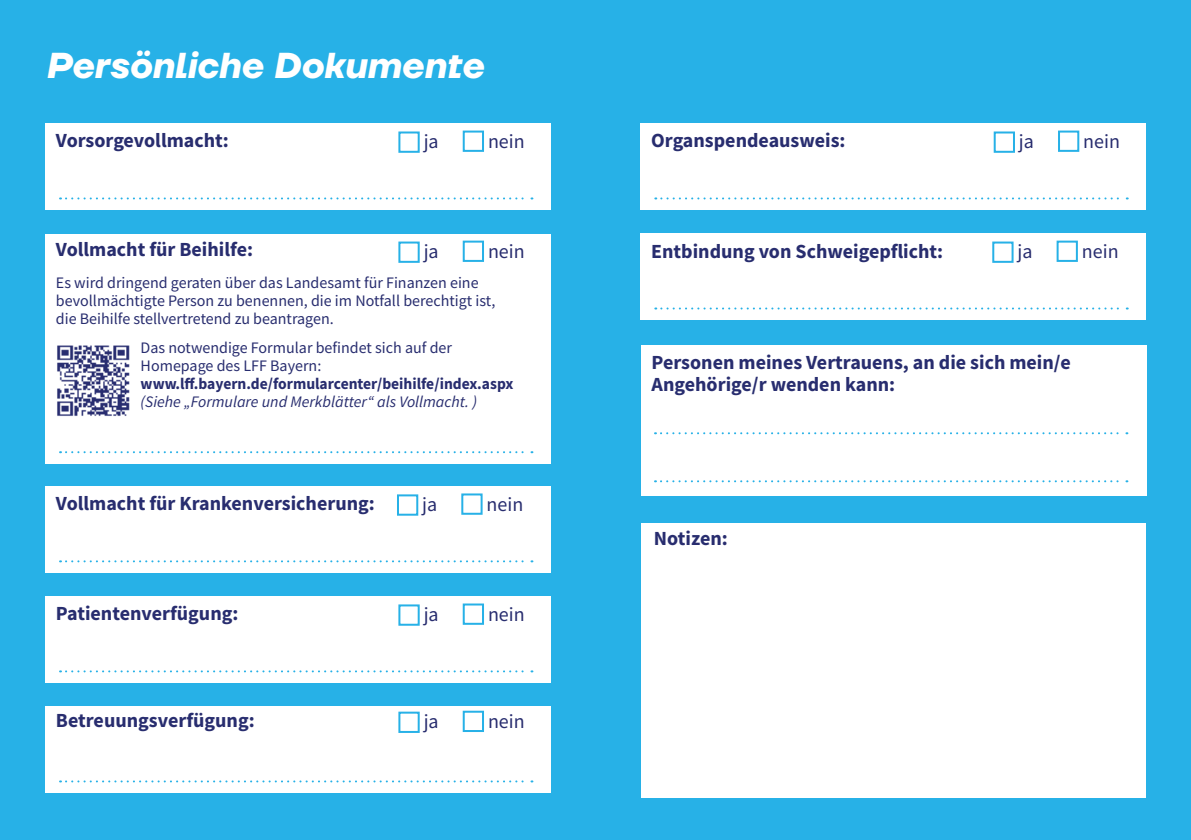
<style>
.page{position:relative;width:1191px;height:840px;background:#fff}
.page>*{position:absolute;margin:0;border:0;box-sizing:border-box;transform-origin:0 0}
.t1{font:italic 700 36px "TT Firs Neue";color:#fff}
.t2{font:700 20px/22px "Source Sans Pro";color:#282d6f}
.t3{font:20px "Source Sans Pro";color:#282d6f}
.t4{font:16px/18px "Source Sans Pro";color:#282d6f}
.t5{font:700 16px "Source Sans Pro";color:#282d6f}
.t6{font:italic 16px "Source Sans Pro";color:#282d6f}
</style>
<div class="page">
<div style="left:0;top:0;width:1191px;height:839px;background:#27b1e7"></div>
<div style="left:640px;top:522px;width:505px;height:274px;background:#fff"></div>
<div style="left:640px;top:124px;width:505px;height:86px;background:#fff"></div>
<svg style="left:655px;top:197px;width:472px;height:2px"></svg>
<div style="left:993px;top:131px;width:22px;height:22px;border:2px solid #27b1e7"></div>
<div style="left:1058px;top:130px;width:21px;height:22px;border:2px solid #27b1e7"></div>
<div style="left:641px;top:344px;width:505px;height:151px;background:#fff"></div>
<svg style="left:655px;top:432px;width:472px;height:2px"></svg>
<svg style="left:655px;top:480px;width:472px;height:2px"></svg>
<div style="left:45px;top:124px;width:505px;height:86px;background:#fff"></div>
<svg style="left:60px;top:197px;width:472px;height:2px"></svg>
<div style="left:398px;top:131px;width:22px;height:22px;border:2px solid #27b1e7"></div>
<div style="left:463px;top:130px;width:21px;height:22px;border:2px solid #27b1e7"></div>
<div style="left:45px;top:234px;width:505px;height:229px;background:#fff"></div>
<svg style="left:60px;top:451px;width:472px;height:2px"></svg>
<img style="left:57px;top:345px;width:72px;height:71px">
<div style="left:398px;top:241px;width:22px;height:22px;border:2px solid #27b1e7"></div>
<div style="left:463px;top:240px;width:21px;height:22px;border:2px solid #27b1e7"></div>
<div style="left:45px;top:486px;width:505px;height:86px;background:#fff"></div>
<svg style="left:60px;top:560px;width:472px;height:2px"></svg>
<div style="left:397px;top:494px;width:21px;height:21px;border:2px solid #27b1e7"></div>
<div style="left:461px;top:493px;width:21px;height:21px;border:2px solid #27b1e7"></div>
<div style="left:45px;top:596px;width:505px;height:86px;background:#fff"></div>
<svg style="left:60px;top:670px;width:472px;height:2px"></svg>
<div style="left:398px;top:604px;width:22px;height:21px;border:2px solid #27b1e7"></div>
<div style="left:463px;top:603px;width:21px;height:21px;border:2px solid #27b1e7"></div>
<div style="left:45px;top:706px;width:505px;height:86px;background:#fff"></div>
<svg style="left:60px;top:780px;width:472px;height:2px"></svg>
<div style="left:398px;top:711px;width:22px;height:21px;border:2px solid #27b1e7"></div>
<div style="left:463px;top:710px;width:21px;height:21px;border:2px solid #27b1e7"></div>
<div style="left:640px;top:234px;width:505px;height:86px;background:#fff"></div>
<svg style="left:655px;top:307px;width:472px;height:2px"></svg>
<div style="left:992px;top:241px;width:21px;height:22px;border:2px solid #27b1e7"></div>
<div style="left:1056px;top:240px;width:21px;height:22px;border:2px solid #27b1e7"></div>
<h1 class="t1" style="left:45px;top:40px;width:440px">Persönliche Dokumente</h1>
<p class="t2" style="left:56px;top:129px;width:174px">Vorsorgevollmacht:</p>
<p class="t3" style="left:424px;top:128px;width:17px">ja</p>
<p class="t3" style="left:488px;top:128px;width:38px">nein</p>
<p class="t2" style="left:56px;top:238px;width:199px">Vollmacht für Beihilfe:</p>
<p class="t3" style="left:424px;top:238px;width:17px">ja</p>
<p class="t3" style="left:488px;top:238px;width:38px">nein</p>
<p class="t4" style="left:56px;top:273px;width:441px">Es wird dringend geraten über das Landesamt für Finanzen eine bevollmächtigte Person zu benennen, die im Notfall berechtigt ist, die Beihilfe stellvertretend zu beantragen.</p>
<p class="t4" style="left:141px;top:338px;width:313px">Das notwendige Formular befindet sich auf der<br>Homepage des LFF Bayern:</p>
<p class="t5" style="left:141px;top:373px;width:374px">www.lff.bayern.de/formularcenter/beihilfe/index.aspx</p>
<p class="t6" style="left:141px;top:391px;width:338px">(Siehe „Formulare und Merkblätter“ als Vollmacht. )</p>
<p class="t2" style="left:56px;top:491px;width:320px">Vollmacht für Krankenversicherung:</p>
<p class="t3" style="left:422px;top:491px;width:17px">ja</p>
<p class="t3" style="left:486px;top:491px;width:38px">nein</p>
<p class="t2" style="left:56px;top:601px;width:184px">Patientenverfügung:</p>
<p class="t3" style="left:424px;top:601px;width:17px">ja</p>
<p class="t3" style="left:488px;top:601px;width:38px">nein</p>
<p class="t2" style="left:56px;top:709px;width:200px">Betreuungsverfügung:</p>
<p class="t3" style="left:424px;top:708px;width:17px">ja</p>
<p class="t3" style="left:488px;top:708px;width:38px">nein</p>
<p class="t2" style="left:651px;top:129px;width:196px">Organspendeausweis:</p>
<p class="t3" style="left:1019px;top:128px;width:17px">ja</p>
<p class="t3" style="left:1083px;top:128px;width:38px">nein</p>
<p class="t2" style="left:651px;top:239px;width:293px">Entbindung von Schweigepflicht:</p>
<p class="t3" style="left:1017px;top:238px;width:17px">ja</p>
<p class="t3" style="left:1081px;top:238px;width:38px">nein</p>
<p class="t2" style="left:651px;top:350px;width:420px">Personen meines Vertrauens, an die sich mein/e<br>Angehörige/r wenden kann:</p>
<p class="t2" style="left:654px;top:526px;width:75px">Notizen:</p>
</div>
